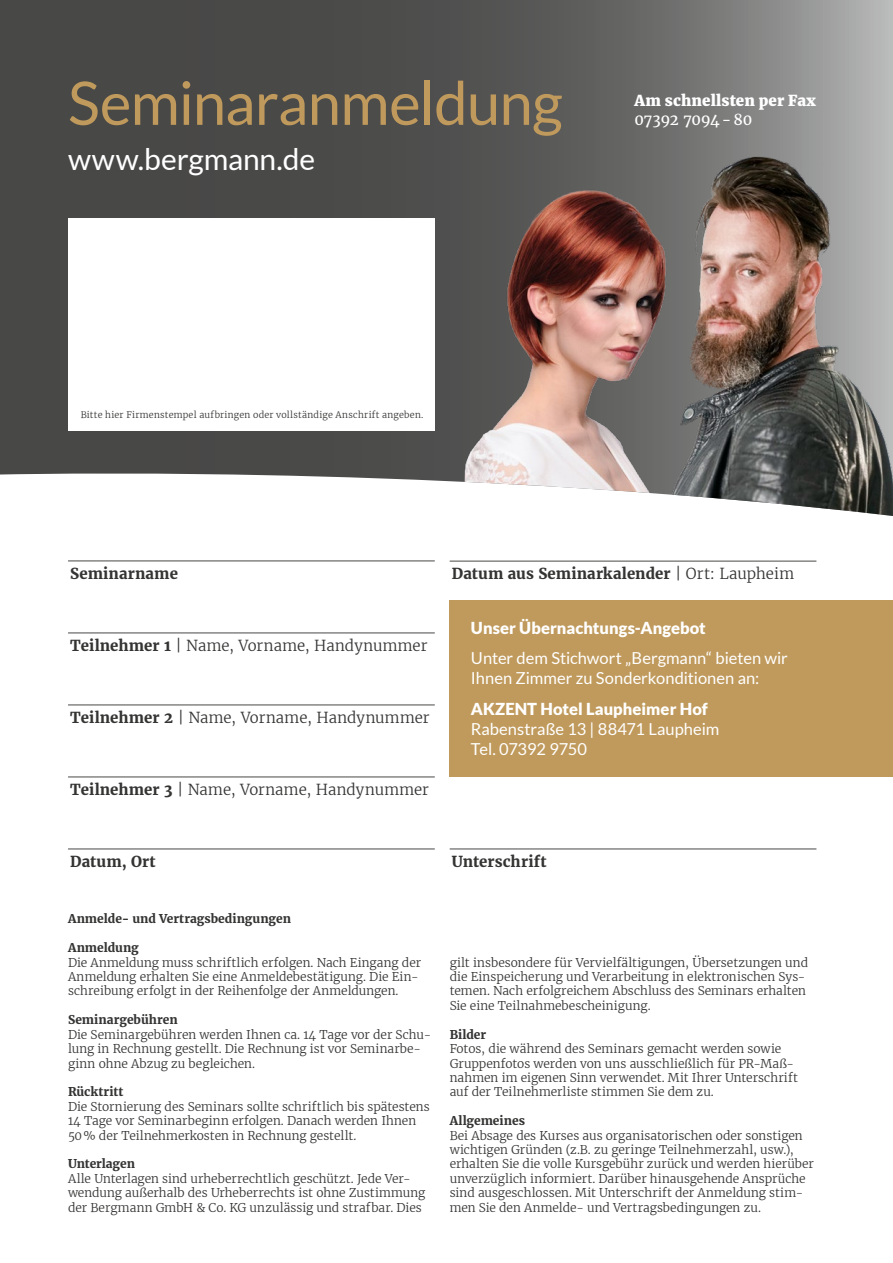
<style>
.page{position:relative;width:893px;height:1263px;background:#fff}
.page>*{position:absolute;margin:0;border:0;box-sizing:border-box;transform-origin:0 0}
.t1{font:60px "Lato";letter-spacing:-.015em;color:#c09a5c}
.t2{font:30px "Lato";letter-spacing:-.005em;color:#fff}
.t3{font:16.5px/20.2px "Lato";color:#fff}
.t4{font:900 16.5px "Lato";letter-spacing:.005em;color:#fff}
.t5{font:300 15px "Merriweather";color:#343433}
.t6{font:700 15px "Merriweather";letter-spacing:.005em;color:#343433}
.t7{font:900 15px "Merriweather";letter-spacing:.01em;color:#fff}
.t8{font:15px "Merriweather";letter-spacing:-.025em;color:#fff}
.t9{font:300 12px/14.4px "Merriweather";color:#343433}
.t10{font:700 12px "Merriweather";color:#343433}
.t11{font:300 9px "Merriweather";letter-spacing:.025em;color:#343433}
.s1{font-weight:700}
.s2{font-weight:300}
</style>
<div class="page">
<svg style="left:0;top:0;width:893px;height:480px;background:#575756"></svg>
<div style="left:68px;top:218px;width:367px;height:213px;background:#fff"></div>
<div style="left:450px;top:600px;width:443px;height:177px;background:#c09a5c"></div>
<img style="left:406px;top:150px;width:184px;height:339px">
<img style="left:590px;top:136px;width:303px;height:380px">
<hr style="left:450px;top:848px;width:366px;height:1px;background:#484847">
<hr style="left:68px;top:560px;width:367px;height:1px;background:#484847">
<hr style="left:68px;top:632px;width:367px;height:1px;background:#484847">
<hr style="left:68px;top:704px;width:367px;height:1px;background:#484847">
<hr style="left:68px;top:776px;width:367px;height:1px;background:#484847">
<hr style="left:68px;top:848px;width:367px;height:1px;background:#484847">
<hr style="left:450px;top:561px;width:366px;height:1px;background:#484847">
<h1 class="t1" style="left:68px;top:70px;width:496px">Seminaranmeldung</h1>
<h2 class="t2" style="left:68px;top:142px;width:249px">www.bergmann.de</h2>
<p class="t7" style="left:634px;top:90px;width:183px">Am schnellsten per Fax</p>
<p class="t8" style="left:634px;top:110px;width:119px">07392 7094 - 80</p>
<p class="t11" style="left:81px;top:409px;width:344px">Bitte hier Firmenstempel aufbringen oder vollständige Anschrift angeben.</p>
<p class="t6" style="left:70px;top:564px;width:109px">Seminarname</p>
<p class="t5" style="left:70px;top:636px;width:359px"><span class="s1">Teilnehmer 1</span> | Name, Vorname, Handynummer</p>
<p class="t5" style="left:70px;top:708px;width:361px"><span class="s1">Teilnehmer 2</span> | Name, Vorname, Handynummer</p>
<p class="t5" style="left:70px;top:780px;width:360px"><span class="s1">Teilnehmer 3</span> | Name, Vorname, Handynummer</p>
<p class="t6" style="left:452px;top:564px;width:344px">Datum aus Seminarkalender <span class="s2">| Ort: Laupheim</span></p>
<h3 class="t4" style="left:471px;top:618px;width:236px">Unser Übernachtungs-Angebot</h3>
<h3 class="t3" style="left:471px;top:648px;width:318px">Unter dem Stichwort „Bergmann“ bieten wir<br>Ihnen Zimmer zu Sonderkonditionen an:</h3>
<h3 class="t4" style="left:471px;top:699px;width:238px">AKZENT Hotel Laupheimer Hof</h3>
<h3 class="t3" style="left:471px;top:718px;width:250px">Rabenstraße 13 | 88471 Laupheim<br>Tel. 07392 9750</h3>
<p class="t6" style="left:70px;top:852px;width:87px">Datum, Ort</p>
<p class="t10" style="left:68px;top:911px;width:224px">Anmelde- und Vertragsbedingungen</p>
<p class="t10" style="left:68px;top:940px;width:72px">Anmeldung</p>
<p class="t9" style="left:68px;top:955px;width:355px">Die Anmeldung muss schriftlich erfolgen. Nach Eingang der<br>Anmeldung erhalten Sie eine Anmeldebestätigung. Die Ein&shy;schreibung erfolgt in der Reihenfolge der Anmeldungen.</p>
<p class="t10" style="left:68px;top:1012px;width:111px">Seminargebühren</p>
<p class="t9" style="left:68px;top:1027px;width:365px">Die Seminargebühren werden Ihnen ca. 14 Tage vor der Schu&shy;lung in Rechnung gestellt. Die Rechnung ist vor Seminarbe&shy;ginn ohne Abzug zu begleichen.</p>
<p class="t10" style="left:68px;top:1084px;width:57px">Rücktritt</p>
<p class="t9" style="left:68px;top:1099px;width:363px">Die Stornierung des Seminars sollte schriftlich bis spätestens<br>14 Tage vor Seminarbeginn erfolgen. Danach werden Ihnen<br>50% der Teilnehmerkosten in Rechnung gestellt.</p>
<p class="t10" style="left:68px;top:1156px;width:69px">Unterlagen</p>
<p class="t9" style="left:68px;top:1171px;width:359px">Alle Unterlagen sind urheberrechtlich geschützt. Jede Ver&shy;wendung außerhalb des Urheberrechts ist ohne Zustimmung der Bergmann GmbH &amp; Co. KG unzulässig und strafbar. Dies</p>
<p class="t6" style="left:452px;top:852px;width:96px">Unterschrift</p>
<p class="t9" style="left:450px;top:955px;width:360px">gilt insbesondere für Vervielfältigungen, Übersetzungen und die Einspeicherung und Verarbeitung in elektronischen Sys&shy;temen. Nach erfolgreichem Abschluss des Seminars erhalten Sie eine Teilnahmebescheinigung.</p>
<p class="t10" style="left:450px;top:1026px;width:38px">Bilder</p>
<p class="t9" style="left:450px;top:1041px;width:350px">Fotos, die während des Seminars gemacht werden sowie Gruppenfotos werden von uns ausschließlich für PR-Maß&shy;nahmen im eigenen Sinn verwendet. Mit Ihrer Unterschrift auf der Teilnehmerliste stimmen Sie dem zu.</p>
<p class="t10" style="left:450px;top:1113px;width:77px">Allgemeines</p>
<p class="t9" style="left:450px;top:1128px;width:366px">Bei Absage des Kurses aus organisatorischen oder sonstigen wichtigen Gründen (z.B. zu geringe Teilnehmerzahl, usw.), erhalten Sie die volle Kursgebühr zurück und werden hierüber unverzüglich informiert. Darüber hinausgehende Ansprüche sind ausgeschlossen. Mit Unterschrift der Anmeldung stim&shy;men Sie den Anmelde- und Vertragsbedingungen zu.</p>
</div>
